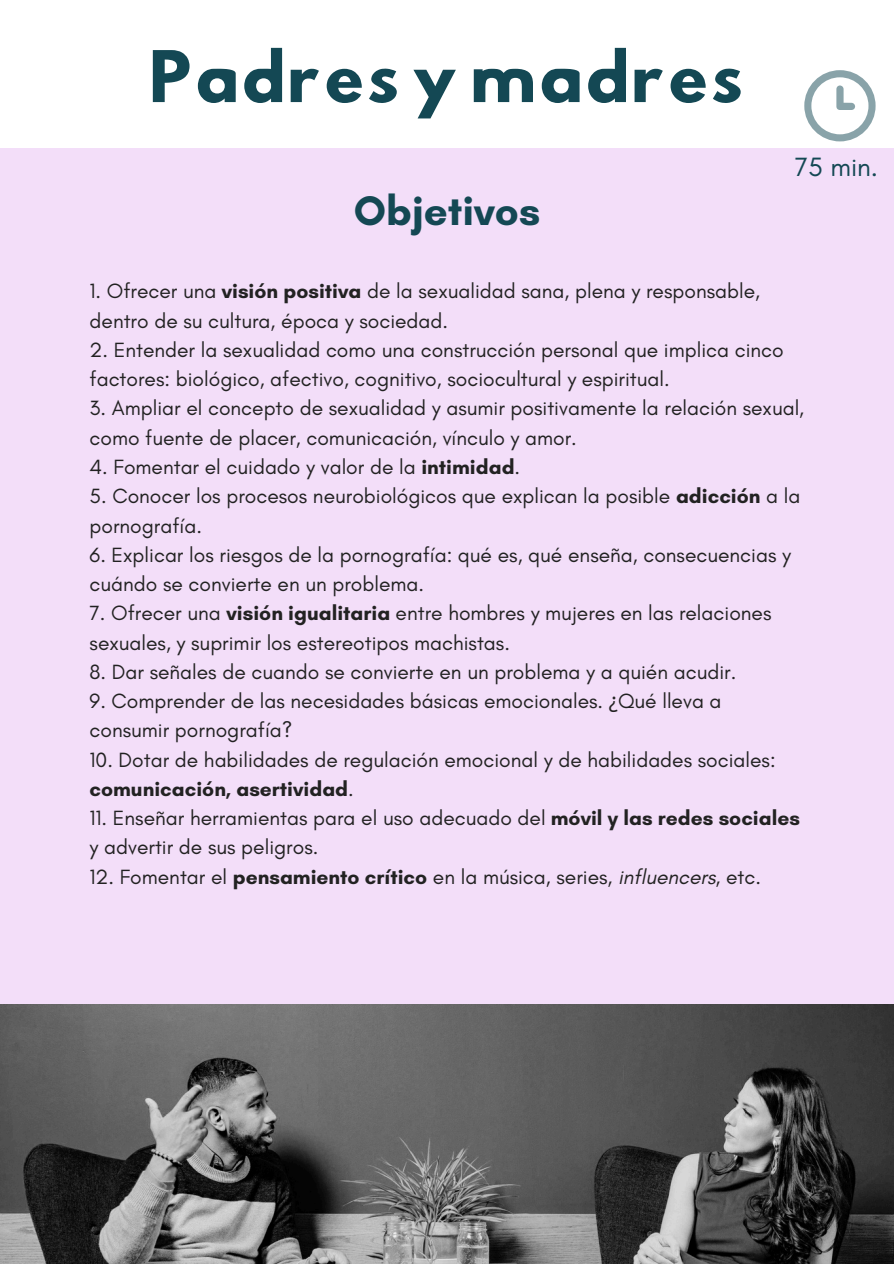
<style>
.page{position:relative;width:894px;height:1264px;background:#fff}
.page>*{position:absolute;margin:0;border:0;box-sizing:border-box;transform-origin:0 0}
.t1{font:63px "Hussar Bd";color:#144854}
.t2{font:700 42px "Glacial Indifference";color:#144854}
.t3{font:27px "Glacial Indifference";color:#144854}
.t4{font:21px/29.2px "Glacial Indifference";color:#222}
.s1{font-weight:700}
.s2{font-family:"Noto Sans"}
.s3{font-style:italic}
</style>
<div class="page">
<div style="left:0;top:149px;width:893px;height:1114px;background:#f3def9"></div>
<svg style="left:804px;top:70px;width:70px;height:71px"></svg>
<img style="left:0;top:1004px;width:893px;height:259px">
<h1 class="t1" style="left:149px;top:45px;width:596px">Padres y madres</h1>
<h2 class="t2" style="left:353px;top:185px;width:188px">Objetivos</h2>
<h3 class="t3" style="left:794px;top:150px;width:85px">75 min.</h3>
<p class="t4" style="left:90px;top:276px;width:671px">1. Ofrecer una <span class="s1">visión positiva</span> de la sexualidad sana, plena y responsable, dentro de su cultura, época y sociedad.</p>
<p class="t4" style="left:90px;top:335px;width:695px">2. Entender la sexualidad como una construcción personal que implica cinco factores: biológico, afectivo, cognitivo, sociocultural y espiritual.</p>
<p class="t4" style="left:90px;top:393px;width:716px">3. Ampliar el concepto de sexualidad y asumir positivamente la relación sexual, como fuente de placer, comunicación, vínculo y amor.</p>
<p class="t4" style="left:90px;top:452px;width:432px">4. Fomentar el cuidado y valor de la <span class="s1">intimidad</span>.</p>
<p class="t4" style="left:90px;top:481px;width:712px">5. Conocer los procesos neurobiológicos que explican la posible <span class="s1">adicción</span> a la pornografía.</p>
<p class="t4" style="left:90px;top:540px;width:702px">6. Explicar los riesgos de la pornografía: qué es, qué enseña, consecuencias y cuándo se convierte en un problema.</p>
<p class="t4" style="left:90px;top:598px;width:683px">7. Ofrecer una <span class="s1">visión igualitaria</span> entre hombres y mujeres en las relaciones sexuales, y suprimir los estereotipos machistas.</p>
<p class="t4" style="left:90px;top:657px;width:648px">8. Dar señales de cuando se convierte en un problema y a quién acudir.</p>
<p class="t4" style="left:90px;top:686px;width:633px">9. Comprender de las necesidades básicas emocionales. <span class="s2">¿</span>Qué lleva a consumir pornografía?</p>
<p class="t4" style="left:90px;top:744px;width:687px">10. Dotar de habilidades de regulación emocional y de habilidades sociales: <span class="s1">comunicación, asertividad</span>.</p>
<p class="t4" style="left:90px;top:803px;width:711px">11. Enseñar herramientas para el uso adecuado del <span class="s1">móvil y las redes sociales </span>y advertir de sus peligros.</p>
<p class="t4" style="left:90px;top:861px;width:672px">12. Fomentar el <span class="s1">pensamiento crítico</span> en la música, series, <span class="s3">influencers</span>, etc.</p>
</div>
